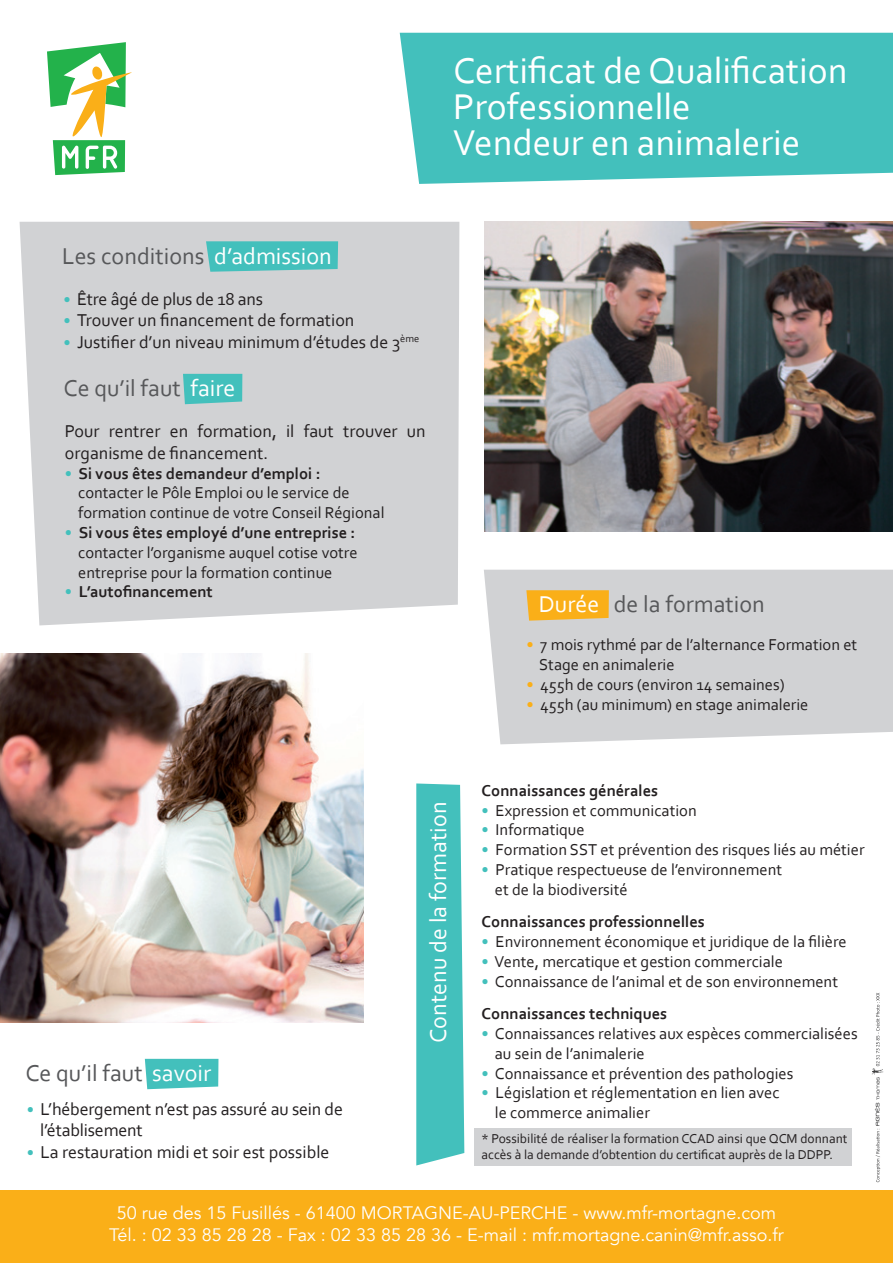
<style>
.page{position:relative;width:893px;height:1263px;background:#fff}
.page>*{position:absolute;margin:0;border:0;box-sizing:border-box;transform-origin:0 0}
.t1{font:37.5px/36px "Corbel";color:#fff}
.t2{font:24px "Corbel";color:#57585a}
.t3{font:24px "Corbel";color:#fff}
.t4{font:18px/21.6px "Corbel";color:#231f20}
.t5{font:18px/21.6px "Avenir";color:#fff;text-align:center}
.t6{font:16.5px/19.8px "Corbel";color:#231f20}
.t7{font:700 16.5px "Corbel";color:#231f20}
.t8{font:13.5px/16.2px "Corbel";color:#231f20}
.s1{color:#fff}
.s2{font-size:16.5px;color:#43c0bc}
.s3{color:#43c0bc}
.s4{font-weight:700}
.s5{font-weight:400;color:#43c0bc}
.s6{color:#faaf18}
</style>
<div class="page">
<img style="left:0;top:653px;width:364px;height:370px">
<div style="left:474px;top:1128px;width:378px;height:37px;background:#d1d2d4"></div>
<div style="left:484px;top:570px;width:409px;height:174px;background:#d1d2d4"></div>
<svg style="left:526px;top:590px;width:83px;height:31px;background:#f6b127"></svg>
<img style="left:485px;top:222px;width:408px;height:309px">
<div style="left:400px;top:33px;width:493px;height:151px;background:#43c0bc"></div>
<div style="left:20px;top:222px;width:439px;height:403px;background:#d1d2d4"></div>
<svg style="left:206px;top:241px;width:132px;height:31px;background:#4ec1bd"></svg>
<svg style="left:47px;top:42px;width:85px;height:134px"></svg>
<div style="left:0;top:1191px;width:893px;height:72px;background:#faaf18"></div>
<svg style="left:872px;top:993px;width:11px;height:189px"></svg>
<svg style="left:183px;top:374px;width:59px;height:30px;background:#4ac0bd"></svg>
<svg style="left:145px;top:1059px;width:73px;height:30px;background:#4cc3bf"></svg>
<svg style="left:416px;top:783px;width:48px;height:382px;background:#4cc3bf"></svg>
<h1 class="t1" style="left:453px;top:52px;width:396px">Certificat de Qualification<br>Professionnelle<br>Vendeur en animalerie</h1>
<h2 class="t2" style="left:62px;top:241px;width:271px">Les conditions <span class="s1">d’admission</span></h2>
<p class="t4" style="left:64px;top:287px;width:201px"><span class="s2">•</span> Être âgé de plus de 18 ans</p>
<p class="t4" style="left:64px;top:309px;width:292px"><span class="s2">•</span> Trouver un financement de formation</p>
<p class="t4" style="left:64px;top:331px;width:357px"><span class="s2">•</span> Justifier d’un niveau minimum d’études de 3<sup>ème</sup></p>
<h2 class="t2" style="left:64px;top:373px;width:173px">Ce qu’il faut <span class="s1">faire</span></h2>
<p class="t4" style="left:65px;top:420px;width:362px">Pour rentrer en formation, il faut trouver un organisme de financement.</p>
<p class="t6" style="left:78px;top:463px;width:308px;text-indent:-13px"><span class="s3">•</span> <span class="s4">Si vous êtes demandeur d’emploi : </span>contacter le Pôle Emploi ou le service de formation continue de votre Conseil Régional</p>
<p class="t6" style="left:78px;top:522px;width:281px;text-indent:-13px"><span class="s3">•</span> <span class="s4">Si vous êtes employé d’une entreprise : </span>contacter l’organisme auquel cotise votre entreprise pour la formation continue</p>
<p class="t7" style="left:65px;top:582px;width:149px"><span class="s5">•</span> L’autofinancement</p>
<h2 class="t2" style="left:539px;top:589px;width:228px"><span class="s1">Durée</span> de la formation</h2>
<p class="t6" style="left:539px;top:635px;width:320px;text-indent:-13px"><span class="s6">•</span> 7 mois rythmé par de l’alternance Formation et<br>Stage en animalerie</p>
<p class="t6" style="left:526px;top:674px;width:260px"><span class="s6">•</span> 455h de cours (environ 14 semaines)</p>
<p class="t6" style="left:526px;top:694px;width:284px"><span class="s6">•</span> 455h (au minimum) en stage animalerie</p>
<h2 class="t2" style="left:25px;top:1058px;width:187px">Ce qu’il faut <span class="s1">savoir</span></h2>
<p class="t4" style="left:40px;top:1097px;width:304px;text-indent:-13px"><span class="s2">•</span> L’hébergement n’est pas assuré au sein de l’établisement</p>
<p class="t4" style="left:27px;top:1141px;width:304px"><span class="s2">•</span> La restauration midi et soir est possible</p>
<h2 class="t3" style="left:423px;top:1043px;width:242px;rotate:-90deg">Contenu de la formation</h2>
<p class="t7" style="left:482px;top:780px;width:178px">Connaissances générales</p>
<p class="t6" style="left:482px;top:800px;width:217px"><span class="s3">•</span> Expression et communication</p>
<p class="t6" style="left:482px;top:819px;width:104px"><span class="s3">•</span> Informatique</p>
<p class="t6" style="left:482px;top:839px;width:384px"><span class="s3">•</span> Formation SST et prévention des risques liés au métier</p>
<p class="t6" style="left:495px;top:859px;width:289px;text-indent:-13px"><span class="s3">•</span> Pratique respectueuse de l’environnement et de la biodiversité</p>
<p class="t7" style="left:482px;top:911px;width:225px">Connaissances professionnelles</p>
<p class="t6" style="left:482px;top:931px;width:367px"><span class="s3">•</span> Environnement économique et juridique de la filière</p>
<p class="t6" style="left:482px;top:951px;width:303px"><span class="s3">•</span> Vente, mercatique et gestion commerciale</p>
<p class="t6" style="left:482px;top:964px;width:358px;line-height:32.5px"><span class="s3">•</span> Connaissance de l’animal et de son environnement<br><span class="s4">Connaissances techniques</span></p>
<p class="t6" style="left:495px;top:1023px;width:364px;text-indent:-13px"><span class="s3">•</span> Connaissances relatives aux espèces commercialisées au sein de l’animalerie</p>
<p class="t6" style="left:482px;top:1063px;width:313px"><span class="s3">•</span> Connaissance et prévention des pathologies</p>
<p class="t6" style="left:495px;top:1083px;width:286px;text-indent:-13px"><span class="s3">•</span> Législation et réglementation en lien avec le commerce animalier</p>
<p class="t8" style="left:482px;top:1130px;width:367px">* Possibilité de réaliser la formation CCAD ainsi que QCM donnant accès à la demande d’obtention du certificat auprès de la DDPP.</p>
<p class="t5" style="left:109px;top:1203px;width:676px">50 rue des 15 Fusillés - 61400 MORTAGNE-AU-PERCHE - www.mfr-mortagne.com<br>Tél. : 02 33 85 28 28 - Fax : 02 33 85 28 36 - E-mail : mfr.mortagne.canin@mfr.asso.fr</p>
</div>
